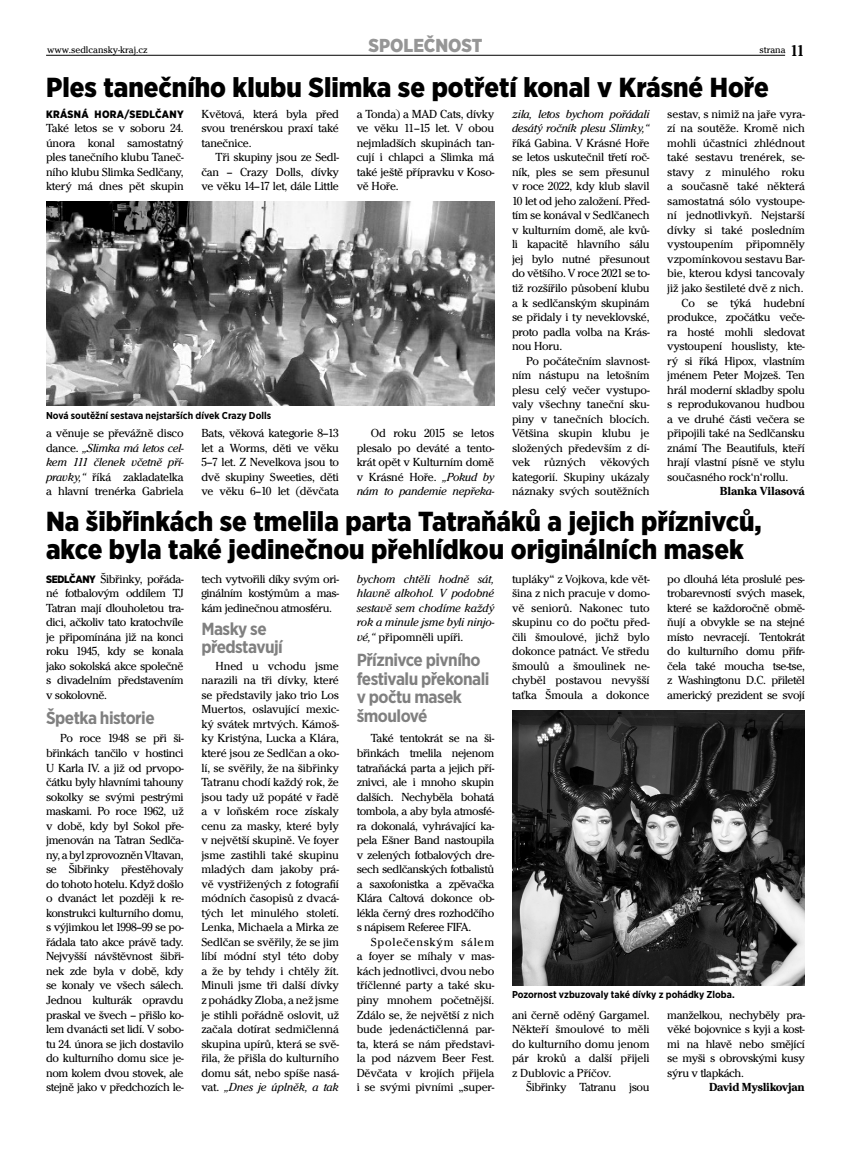
<style>
.page{position:relative;width:851px;height:1152px;background:#fff}
.page>*{position:absolute;margin:0;border:0;box-sizing:border-box;transform-origin:0 0}
.t1{font:900 condensed 27.5px/27.5px "Gotham CE";color:#000}
.t2{font:900 condensed 18.75px "Gotham CE";color:#969696}
.t3{font:700 condensed 17.5px/18.8px "Gotham CE";letter-spacing:-.03em;color:#808080}
.t4{font:12.12px/14.5px "Cheltenham Itc TOT";letter-spacing:-.02em;color:#000;text-align:justify}
.t5{font:italic 12.12px/14.5px "Cheltenham Itc TOT";letter-spacing:-.02em;color:#000}
.t6{font:700 12.12px "Cheltenham Itc TOT";letter-spacing:-.03em;color:#000}
.t7{font:900 condensed 10.62px "Gotham CE";letter-spacing:.03em;color:#000}
.t8{font:700 condensed 10px "Gotham CE";color:#000}
.t9{font:10px "Cheltenham Itc TOT";color:#000}
.s1{font-weight:700;font-stretch:condensed;font-size:16.25px}
.s2{font-style:italic}
.s3{font-family:"Gotham CE";font-weight:900;font-stretch:condensed;font-size:10.62px}
.s4{font-style:normal}
</style>
<div class="page">
<hr style="left:46px;top:55px;width:739px;height:1px;background:#000">
<img style="left:46px;top:201px;width:448px;height:205px">
<img style="left:512px;top:710px;width:292px;height:276px">
<p class="t9" style="left:47px;top:46px;width:102px">www.sedlcansky-kraj.cz</p>
<h2 class="t2" style="left:368px;top:39px;width:115px">SPOLEČNOST</h2>
<p class="t9" style="left:759px;top:46px;width:47px">strana <span class="s1">11</span></p>
<h1 class="t1" style="left:46px;top:75px;width:724px">Ples tanečního klubu Slimka se potřetí konal v Krásné Hoře</h1>
<p class="t7" style="left:46px;top:110px;width:139px">KRÁSNÁ HORA/SEDLČANY</p>
<p class="t4" style="left:46px;top:122px;width:139px">Také letos se v soboru 24. února konal samostatný ples tanečního klubu Taneč&shy;ního klubu Slimka Sedlčany, který má dnes pět skupin</p>
<p class="t4" style="left:201px;top:107px;width:139px">Květová, která byla před svou trenérskou praxí také tanečnice.</p>
<p class="t4" style="left:201px;top:151px;width:139px;text-indent:14px">Tři skupiny jsou ze Sedl&shy;čan – Crazy Dolls, dívky ve věku 14–17 let, dále Little</p>
<p class="t8" style="left:46px;top:412px;width:226px">Nová soutěžní sestava nejstarších dívek Crazy Dolls</p>
<p class="t4" style="left:46px;top:427px;width:139px">a věnuje se převážně disco dance. <span class="s2">„Slimka má letos cel&shy;kem 111 členek včetně pří&shy;pravky,“</span> říká zakladatelka a hlavní trenérka Gabriela</p>
<p class="t4" style="left:201px;top:427px;width:139px">Bats, věková kategorie 8–13 let a Worms, děti ve věku 5–7 let. Z Nevelkova jsou to dvě skupiny Sweeties, děti ve věku 6–10 let (děvčata</p>
<p class="t4" style="left:356px;top:107px;width:139px">a Tonda) a MAD Cats, dívky ve věku 11–15 let. V obou nejmladších skupinách tan&shy;cují i chlapci a Slimka má také ještě přípravku v Koso&shy;vě Hoře.</p>
<p class="t4" style="left:356px;top:427px;width:139px;text-indent:14px">Od roku 2015 se letos plesalo po deváté a tento&shy;krát opět v Kulturním domě v Krásné Hoře. <span class="s2">„Pokud by nám to pandemie nepřeka-</span></p>
<p class="t5" style="left:512px;top:108px;width:139px">zila, letos bychom pořádali desátý ročník plesu Slimky,“</p>
<p class="t4" style="left:512px;top:136px;width:139px">říká Gabina. V Krásné Hoře se letos uskutečnil třetí roč&shy;ník, ples se sem přesunul v roce 2022, kdy klub slavil 10 let od jeho založení. Před&shy;tím se konával v Sedlčanech v kulturním domě, ale kvů&shy;li kapacitě hlavního sálu jej bylo nutné přesunout do většího. V roce 2021 se to&shy;tiž rozšířilo působení klubu a k sedlčanským skupinám se přidaly i ty neveklovské, proto padla volba na Krás&shy;nou Horu.</p>
<p class="t4" style="left:512px;top:354px;width:139px;text-indent:14px">Po počátečním slavnost&shy;ním nástupu na letošním plesu celý večer vystupo&shy;valy všechny taneční sku&shy;piny v tanečních blocích.<br>Většina skupin klubu je složených především z dí&shy;vek různých věkových kategorií. Skupiny ukázaly náznaky svých soutěžních</p>
<p class="t4" style="left:667px;top:107px;width:139px">sestav, s nimiž na jaře vyra-</p>
<p class="t4" style="left:667px;top:122px;width:139px">zí na soutěže. Kromě nich</p>
<p class="t4" style="left:667px;top:136px;width:139px">mohli účastníci zhlédnout</p>
<p class="t4" style="left:667px;top:151px;width:139px">také sestavu trenérek, se-</p>
<p class="t4" style="left:667px;top:166px;width:139px">stavy z minulého roku</p>
<p class="t4" style="left:667px;top:180px;width:139px">a současně také některá</p>
<p class="t4" style="left:667px;top:195px;width:139px">samostatná sólo vystoupe-</p>
<p class="t4" style="left:667px;top:209px;width:139px">ní jednotlivkyň. Nejstarší</p>
<p class="t4" style="left:667px;top:224px;width:139px">dívky si také posledním</p>
<p class="t4" style="left:667px;top:238px;width:139px">vystoupením připomněly</p>
<p class="t4" style="left:667px;top:253px;width:139px">vzpomínkovou sestavu Bar-</p>
<p class="t4" style="left:667px;top:267px;width:139px">bie, kterou kdysi tancovaly</p>
<p class="t4" style="left:667px;top:282px;width:138px">již jako šestileté dvě z nich.</p>
<p class="t4" style="left:681px;top:296px;width:125px">Co se týká hudební</p>
<p class="t4" style="left:667px;top:311px;width:139px">produkce, zpočátku veče-</p>
<p class="t4" style="left:667px;top:325px;width:139px">ra hosté mohli sledovat</p>
<p class="t4" style="left:667px;top:340px;width:139px">vystoupení houslisty, kte-</p>
<p class="t4" style="left:667px;top:354px;width:139px">rý si říká Hipox, vlastním</p>
<p class="t4" style="left:667px;top:369px;width:139px">jménem Peter Mojzeš. Ten</p>
<p class="t4" style="left:667px;top:383px;width:139px">hrál moderní skladby spolu</p>
<p class="t4" style="left:667px;top:398px;width:139px">s reprodukovanou hudbou</p>
<p class="t4" style="left:667px;top:412px;width:139px">a ve druhé části večera se</p>
<p class="t4" style="left:667px;top:427px;width:139px">připojili také na Sedlčansku</p>
<p class="t4" style="left:667px;top:441px;width:139px">známí The Beautifuls, kteří</p>
<p class="t4" style="left:667px;top:456px;width:139px">hrají vlastní písně ve stylu</p>
<p class="t4" style="left:667px;top:471px;width:122px">současného rock‘n‘rollu.</p>
<p class="t6" style="left:719px;top:487px;width:86px">Blanka Vilasová</p>
<h1 class="t1" style="left:46px;top:510px;width:717px">Na šibřinkách se tmelila parta Tatraňáků a jejich příznivců, akce byla také jedinečnou přehlídkou originálních masek</h1>
<p class="t4" style="left:46px;top:572px;width:139px"><span class="s3">SEDLČANY</span> Šibřinky, pořáda&shy;né fotbalovým oddílem TJ Tatran mají dlouholetou tra&shy;dici, ačkoliv tato kratochvíle je připomínána již na konci roku 1945, kdy se konala jako sokolská akce společně s divadelním představením v sokolovně.</p>
<h3 class="t3" style="left:46px;top:709px;width:110px">Špetka historie</h3>
<p class="t4" style="left:46px;top:732px;width:139px;text-indent:14px">Po roce 1948 se při ši&shy;břinkách tančilo v hostinci U Karla IV. a již od prvopo&shy;čátku byly hlavními tahouny sokolky se svými pestrými maskami. Po roce 1962, už v době, kdy byl Sokol pře&shy;jmenován na Tatran Sedlča&shy;ny, a byl zprovozněn Vltavan, se Šibřinky přestěhovaly do tohoto hotelu. Když došlo o dvanáct let později k re&shy;konstrukci kulturního domu, s výjimkou let 1998–99 se po&shy;řádala tato akce právě tady.<br>Nejvyšší návštěvnost šibři&shy;nek zde byla v době, kdy se konaly ve všech sálech.<br>Jednou kulturák opravdu praskal ve švech – přišlo ko&shy;lem dvanácti set lidí. V sobo&shy;tu 24. února se jich dostavilo do kulturního domu sice je&shy;nom kolem dvou stovek, ale stejně jako v předchozích le-</p>
<p class="t4" style="left:201px;top:572px;width:139px">tech vytvořili díky svým ori&shy;ginálním kostýmům a mas&shy;kám jedinečnou atmosféru.</p>
<h3 class="t3" style="left:201px;top:622px;width:83px;line-height:17.5px">Masky se představují</h3>
<p class="t4" style="left:201px;top:659px;width:139px;text-indent:14px">Hned u vchodu jsme narazili na tři dívky, které se představily jako trio Los Muertos, oslavující mexic&shy;ký svátek mrtvých. Kámoš&shy;ky Kristýna, Lucka a Klára, které jsou ze Sedlčan a oko&shy;lí, se svěřily, že na šibřinky Tatranu chodí každý rok, že jsou tady už popáté v řadě a v loňském roce získaly cenu za masky, které byly v největší skupině. Ve foyer jsme zastihli také skupinu mladých dam jakoby prá&shy;vě vystřižených z fotografií módních časopisů z dvacá&shy;tých let minulého století.<br>Lenka, Michaela a Mirka ze Sedlčan se svěřily, že se jim líbí módní styl této doby a že by tehdy i chtěly žít.<br>Minuli jsme tři další dívky z pohádky Zloba, a než jsme je stihli pořádně oslovit, už začala dotírat sedmičlenná skupina upírů, která se svě&shy;řila, že přišla do kulturního domu sát, nebo spíše nasá&shy;vat. <span class="s2">„Dnes je úplněk, a tak</span></p>
<p class="t5" style="left:356px;top:572px;width:139px;text-align:justify">bychom chtěli hodně sát, hlavně alkohol. V podobné sestavě sem chodíme každý rok a minule jsme byli ninjo&shy;vé,“ <span class="s4">připomněli upíři.</span></p>
<h3 class="t3" style="left:356px;top:651px;width:134px">Příznivce pivního festivalu překonali v počtu masek šmoulové</h3>
<p class="t4" style="left:356px;top:732px;width:139px;text-indent:14px">Také tentokrát se na ši&shy;břinkách tmelila nejenom tatraňácká parta a jejich pří&shy;znivci, ale i mnoho skupin dalších. Nechyběla bohatá tombola, a aby byla atmosfé&shy;ra dokonalá, vyhrávající ka&shy;pela Ešner Band nastoupila v zelených fotbalových dre&shy;sech sedlčanských fotbalistů a saxofonistka a zpěvačka Klára Caltová dokonce ob&shy;lékla černý dres rozhodčího s nápisem Referee FIFA.</p>
<p class="t4" style="left:356px;top:935px;width:139px;text-indent:14px">Společenským sálem a foyer se míhaly v mas&shy;kách jednotlivci, dvou nebo tříčlenné party a také sku&shy;piny mnohem početnější.<br>Zdálo se, že největší z nich bude jedenáctičlenná par&shy;ta, která se nám představi&shy;la pod názvem Beer Fest.<br>Děvčata v krojích přijela i se svými pivními „super-</p>
<p class="t4" style="left:512px;top:572px;width:139px">tupláky“ z Vojkova, kde vět&shy;šina z nich pracuje v domo&shy;vě seniorů. Nakonec tuto skupinu co do počtu před&shy;čili šmoulové, jichž bylo dokonce patnáct. Ve středu šmoulů a šmoulinek ne&shy;chyběl postavou nevyšší taťka Šmoula a dokonce</p>
<p class="t4" style="left:667px;top:572px;width:139px">po dlouhá léta proslulé pes&shy;trobarevností svých masek, které se každoročně obmě&shy;ňují a obvykle se na stejné místo nevracejí. Tentokrát do kulturního domu přifr&shy;čela také moucha tse-tse, z Washingtonu D.C. přiletěl americký prezident se svojí</p>
<p class="t8" style="left:512px;top:991px;width:224px">Pozornost vzbuzovaly také dívky z pohádky Zloba.</p>
<p class="t4" style="left:512px;top:1008px;width:139px">ani černě oděný Gargamel.<br>Někteří šmoulové to měli do kulturního domu jenom pár kroků a další přijeli z Dublovic a Příčov.</p>
<p class="t4" style="left:526px;top:1081px;width:125px">Šibřinky Tatranu jsou</p>
<p class="t4" style="left:667px;top:1008px;width:139px">manželkou, nechyběly pra&shy;věké bojovnice s kyji a kost&shy;mi na hlavě nebo smějící se myši s obrovskými kusy sýru v tlapkách.</p>
<p class="t6" style="left:709px;top:1082px;width:97px">David Myslikovjan</p>
</div>
